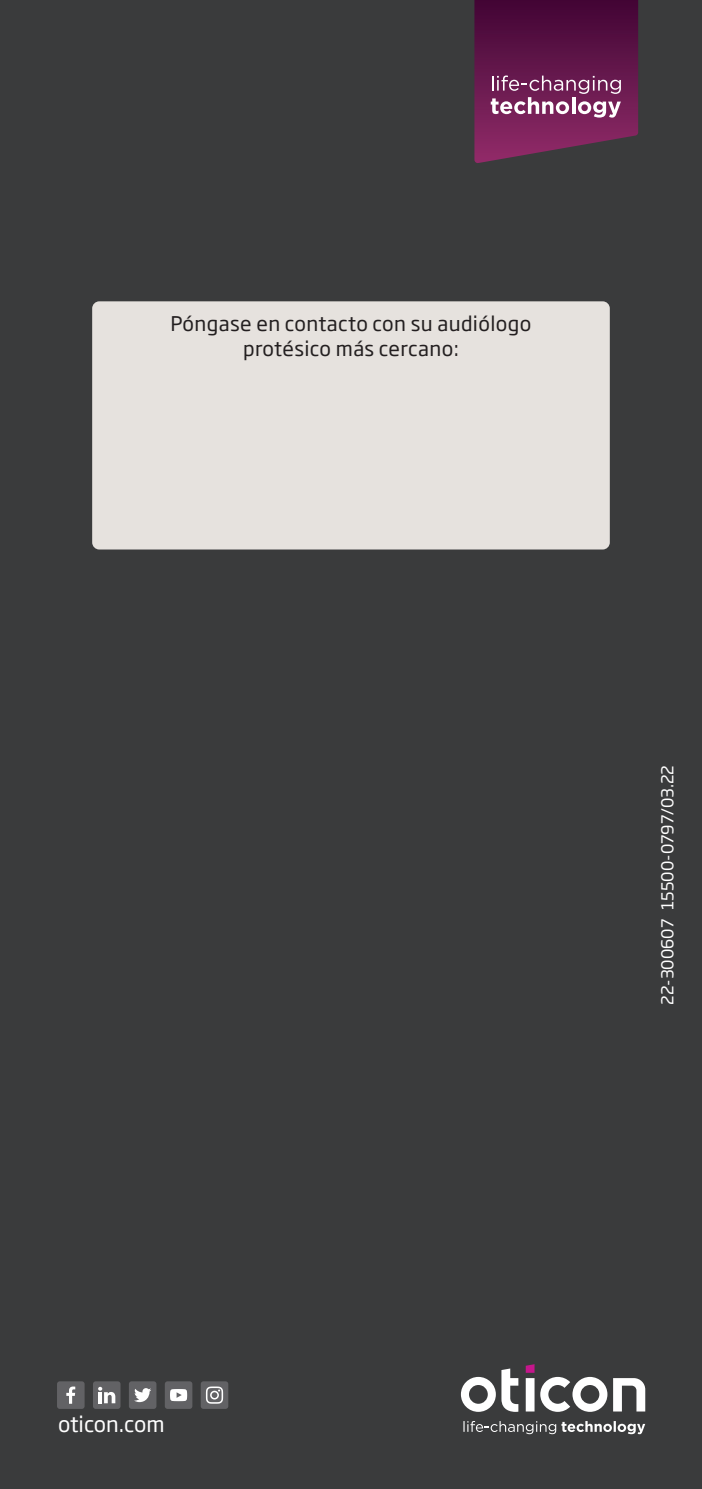
<style>
.page{position:relative;width:702px;height:1489px;background:#fff}
.page>*{position:absolute;margin:0;border:0;box-sizing:border-box;transform-origin:0 0}
.t1{font:21.25px "Soho Gothic Pro";color:#fff}
.t2{font:20px/25px "Soho Gothic Pro";letter-spacing:.02em;color:#231f20;text-align:center}
.t3{font:16.25px "Soho Gothic Pro";color:#fff}
</style>
<div class="page">
<div style="left:0;top:0;width:702px;height:1488px;background:#3a3b3c"></div>
<div style="left:92px;top:301px;width:517px;height:248px;background:#e6e2de;border-radius:7px"></div>
<svg style="left:474px;top:0;width:164px;height:163px"></svg>
<svg style="left:461px;top:1368px;width:57px;height:43px"></svg>
<svg style="left:540px;top:1376px;width:67px;height:35px"></svg>
<svg style="left:525px;top:1364px;width:9px;height:47px"></svg>
<svg style="left:613px;top:1378px;width:32px;height:33px"></svg>
<svg style="left:463px;top:1421px;width:182px;height:12px"></svg>
<div style="left:165px;top:1381px;width:27px;height:27px;background:#626265;border-radius:3px"></div>
<svg style="left:170px;top:1389px;width:17px;height:11px"></svg>
<div style="left:93px;top:1381px;width:27px;height:27px;background:#626265;border-radius:3px"></div>
<svg style="left:98px;top:1386px;width:17px;height:17px"></svg>
<div style="left:129px;top:1381px;width:27px;height:27px;background:#626265;border-radius:3px"></div>
<svg style="left:134px;top:1388px;width:17px;height:13px"></svg>
<div style="left:57px;top:1381px;width:28px;height:27px;background:#626265;border-radius:3px"></div>
<svg style="left:66px;top:1386px;width:9px;height:17px"></svg>
<div style="left:201px;top:1381px;width:27px;height:27px;background:#626265;border-radius:3px"></div>
<svg style="left:206px;top:1386px;width:17px;height:17px"></svg>
<p class="t2" style="left:170px;top:310px;width:362px">Póngase en contacto con su audiólogo protésico más cercano:</p>
<p class="t3" style="left:655px;top:1005px;width:241px;rotate:-90deg">22-300607 15500-0797/03.22</p>
<p class="t1" style="left:58px;top:1406px;width:108px">oticon.com</p>
</div>
